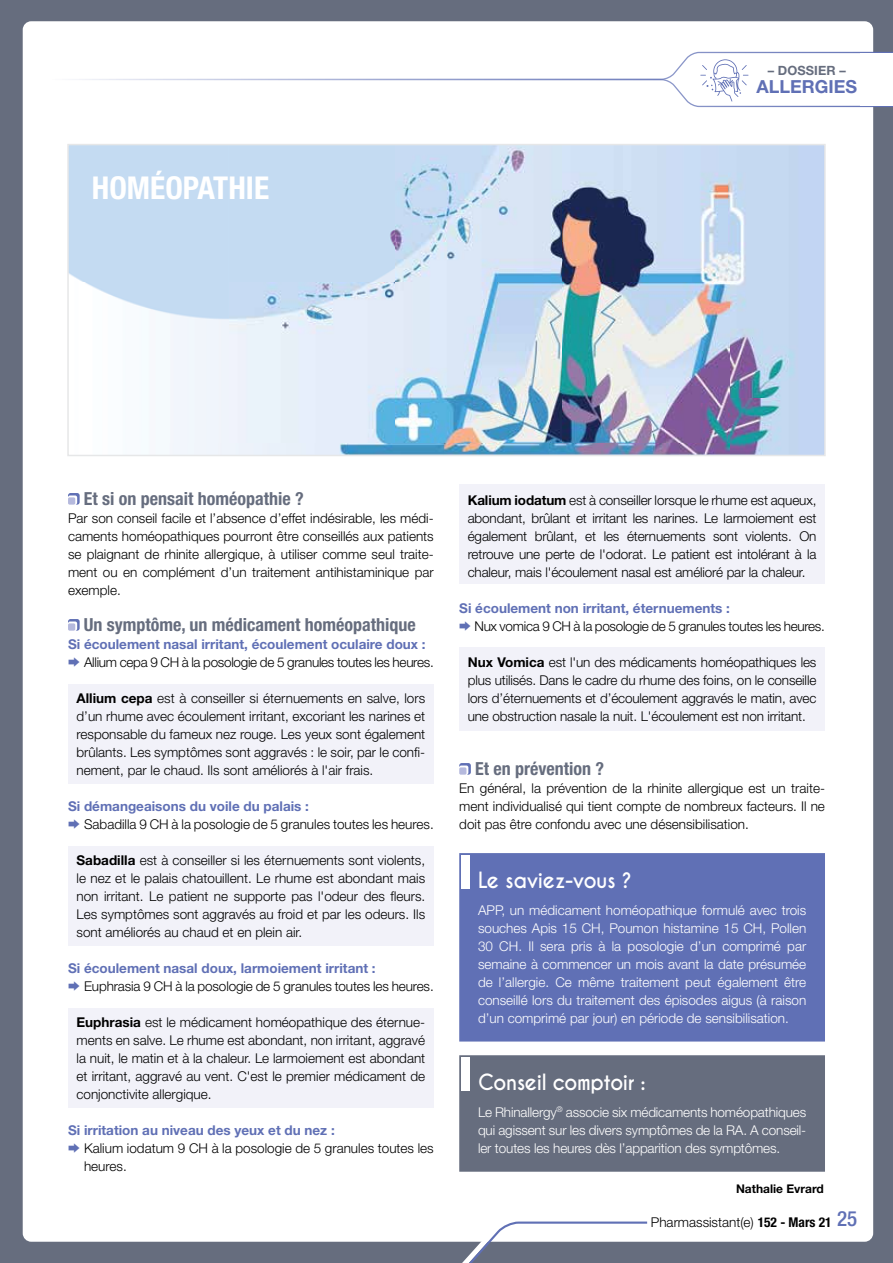
<style>
.page{position:relative;width:893px;height:1263px;background:#666d7e}
.page>*{position:absolute;margin:0;border:0;box-sizing:border-box;transform-origin:0 0}
.t1{font:700 condensed 31.5px "Helvetica Neue LT Std";color:#fff}
.t2{font:700 21px "Caviar Dreams";letter-spacing:-.02em;color:#fff;scale:.95 1}
.t3{font:700 condensed 18px "Helvetica Neue LT Std";color:#666d7e}
.t4{font:700 18px "Helvetica Neue LT Std";color:#6070b5}
.t5{font:300 13.5px/18px "Helvetica Neue LT Std";color:#000;text-align:justify}
.t6{font:300 13.5px/18px "Helvetica Neue LT Std";letter-spacing:-.005em;color:#fff;text-align:justify}
.t7{font:700 13.5px "Helvetica Neue LT Std";color:#6070b5}
.t8{font:300 13.5px "Helvetica Neue LT Std";letter-spacing:-.02em;color:#000}
.t9{font:700 12.75px "Helvetica Neue LT Std";letter-spacing:.01em;color:#666d7e}
.t10{font:700 12px "Helvetica Neue LT Std";color:#000}
.s1{font-weight:700}
.s2{font-weight:700;font-stretch:condensed}
.s3{font-weight:500;font-stretch:condensed;font-size:21px;color:#6070b5}
</style>
<div class="page">
<div style="left:23px;top:21px;width:850px;height:1221px;background:#fff;border-radius:9px"></div>
<svg style="left:450px;top:1221px;width:199px;height:42px"></svg>
<svg style="left:79px;top:51px;width:814px;height:57px"></svg>
<div style="left:68px;top:684px;width:366px;height:99px;background:#f2f2f9"></div>
<div style="left:68px;top:846px;width:366px;height:99px;background:#f2f2f9"></div>
<div style="left:68px;top:1008px;width:366px;height:99px;background:#f2f2f9"></div>
<div style="left:459px;top:485px;width:366px;height:99px;background:#f2f2f9"></div>
<div style="left:459px;top:648px;width:366px;height:83px;background:#f2f2f9"></div>
<svg style="left:68px;top:493px;width:12px;height:12px"></svg>
<div style="left:68px;top:497px;width:7px;height:8px;background:#b5b9dd;border-radius:2px"></div>
<svg style="left:68px;top:619px;width:12px;height:12px"></svg>
<div style="left:68px;top:623px;width:7px;height:8px;background:#b5b9dd;border-radius:2px"></div>
<svg style="left:459px;top:763px;width:12px;height:12px"></svg>
<div style="left:459px;top:767px;width:7px;height:8px;background:#b5b9dd;border-radius:2px"></div>
<div style="left:460px;top:854px;width:364px;height:187px;background:#6070b5"></div>
<div style="left:459px;top:853px;width:366px;height:188px;border:2px solid #6070b5"></div>
<div style="left:461px;top:855px;width:9px;height:33px;background:#fff"></div>
<div style="left:460px;top:1056px;width:364px;height:115px;background:#666d7e"></div>
<div style="left:459px;top:1055px;width:366px;height:117px;border:2px solid #666d7e"></div>
<div style="left:461px;top:1057px;width:9px;height:33px;background:#fff"></div>
<img style="left:70px;top:147px;width:753px;height:306px">
<div style="left:67px;top:144px;width:759px;height:312px;border:2px solid #e6e7e8"></div>
<h1 class="t1" style="left:92px;top:168px;width:179px">HOMÉOPATHIE</h1>
<p class="t9" style="left:768px;top:63px;width:80px">– DOSSIER –</p>
<h3 class="t4" style="left:756px;top:76px;width:102px">ALLERGIES</h3>
<h3 class="t3" style="left:84px;top:487px;width:221px">Et si on pensait homéopathie ?</h3>
<p class="t5" style="left:68px;top:508px;width:367px">Par son conseil facile et l’absence d’effet indésirable, les médi&shy;caments homéopathiques pourront être conseillés aux patients se plaignant de rhinite allergique, à utiliser comme seul traite&shy;ment ou en complément d’un traitement antihistaminique par exemple.</p>
<h3 class="t3" style="left:84px;top:613px;width:333px">Un symptôme, un médicament homéopathique</h3>
<p class="t7" style="left:68px;top:635px;width:359px">Si écoulement nasal irritant, écoulement oculaire doux :</p>
<p class="t8" style="left:84px;top:654px;width:351px">Allium cepa 9 CH à la posologie de 5 granules toutes les heures.</p>
<p class="t5" style="left:77px;top:688px;width:350px"><span class="s1">Allium cepa</span> est à conseiller si éternuements en salve, lors d’un rhume avec écoulement irritant, excoriant les narines et responsable du fameux nez rouge. Les yeux sont également brûlants. Les symptômes sont aggravés : le soir, par le confi&shy;nement, par le chaud. Ils sont améliorés à l'air frais.</p>
<p class="t7" style="left:68px;top:797px;width:242px">Si démangeaisons du voile du palais :</p>
<p class="t5" style="left:84px;top:814px;width:351px">Sabadilla 9 CH à la posologie de 5 granules toutes les heures.</p>
<p class="t5" style="left:77px;top:850px;width:350px"><span class="s1">Sabadilla</span> est à conseiller si les éternuements sont violents, le nez et le palais chatouillent. Le rhume est abondant mais non irritant. Le patient ne supporte pas l'odeur des fleurs.<br>Les symptômes sont aggravés au froid et par les odeurs. Ils sont améliorés au chaud et en plein air.</p>
<p class="t7" style="left:68px;top:959px;width:309px">Si écoulement nasal doux, larmoiement irritant :</p>
<p class="t5" style="left:84px;top:976px;width:351px">Euphrasia 9 CH à la posologie de 5 granules toutes les heures.</p>
<p class="t5" style="left:77px;top:1012px;width:350px"><span class="s1">Euphrasia</span> est le médicament homéopathique des éternue&shy;ments en salve. Le rhume est abondant, non irritant, aggravé la nuit, le matin et à la chaleur. Le larmoiement est abondant et irritant, aggravé au vent. C'est le premier médicament de conjonctivite allergique.</p>
<p class="t7" style="left:68px;top:1121px;width:268px">Si irritation au niveau des yeux et du nez :</p>
<p class="t5" style="left:84px;top:1138px;width:351px">Kalium iodatum 9 CH à la posologie de 5 granules toutes les heures.</p>
<p class="t5" style="left:468px;top:490px;width:350px"><span class="s1">Kalium iodatum</span> est à conseiller lorsque le rhume est aqueux, abondant, brûlant et irritant les narines. Le larmoiement est également brûlant, et les éternuements sont violents. On retrouve une perte de l'odorat. Le patient est intolérant à la chaleur, mais l'écoulement nasal est amélioré par la chaleur.</p>
<p class="t7" style="left:459px;top:599px;width:272px">Si écoulement non irritant, éternuements :</p>
<p class="t8" style="left:474px;top:618px;width:352px">Nux vomica 9 CH à la posologie de 5 granules toutes les heures.</p>
<p class="t5" style="left:468px;top:652px;width:350px"><span class="s1">Nux Vomica</span> est l'un des médicaments homéopathiques les plus utilisés. Dans le cadre du rhume des foins, on le conseille lors d’éternuements et d’écoulement aggravés le matin, avec une obstruction nasale la nuit. L'écoulement est non irritant.</p>
<h3 class="t3" style="left:475px;top:757px;width:130px">Et en prévention ?</h3>
<p class="t5" style="left:459px;top:778px;width:367px">En général, la prévention de la rhinite allergique est un traite&shy;ment individualisé qui tient compte de nombreux facteurs. Il ne doit pas être confondu avec une désensibilisation.</p>
<h2 class="t2" style="left:478px;top:868px;width:163px">Le saviez-vous ?</h2>
<p class="t6" style="left:478px;top:901px;width:330px">APP, un médicament homéopathique formulé avec trois souches Apis 15 CH, Poumon histamine 15 CH, Pollen 30 CH. Il sera pris à la posologie d’un comprimé par semaine à commencer un mois avant la date présumée de l’allergie. Ce même traitement peut également être conseillé lors du traitement des épisodes aigus (à raison d’un comprimé par jour) en période de sensibilisation.</p>
<h2 class="t2" style="left:478px;top:1070px;width:178px">Conseil comptoir :</h2>
<p class="t6" style="left:478px;top:1103px;width:330px">Le Rhinallergy<sup>®</sup> associe six médicaments homéopathiques qui agissent sur les divers symptômes de la RA. A conseil&shy;ler toutes les heures dès l’apparition des symptômes.</p>
<p class="t10" style="left:736px;top:1181px;width:89px">Nathalie Evrard</p>
<p class="t5" style="left:651px;top:1213px;width:208px">Pharmassistant(e) <span class="s2">152 - Mars 21</span> <span class="s3">25</span></p>
</div>
